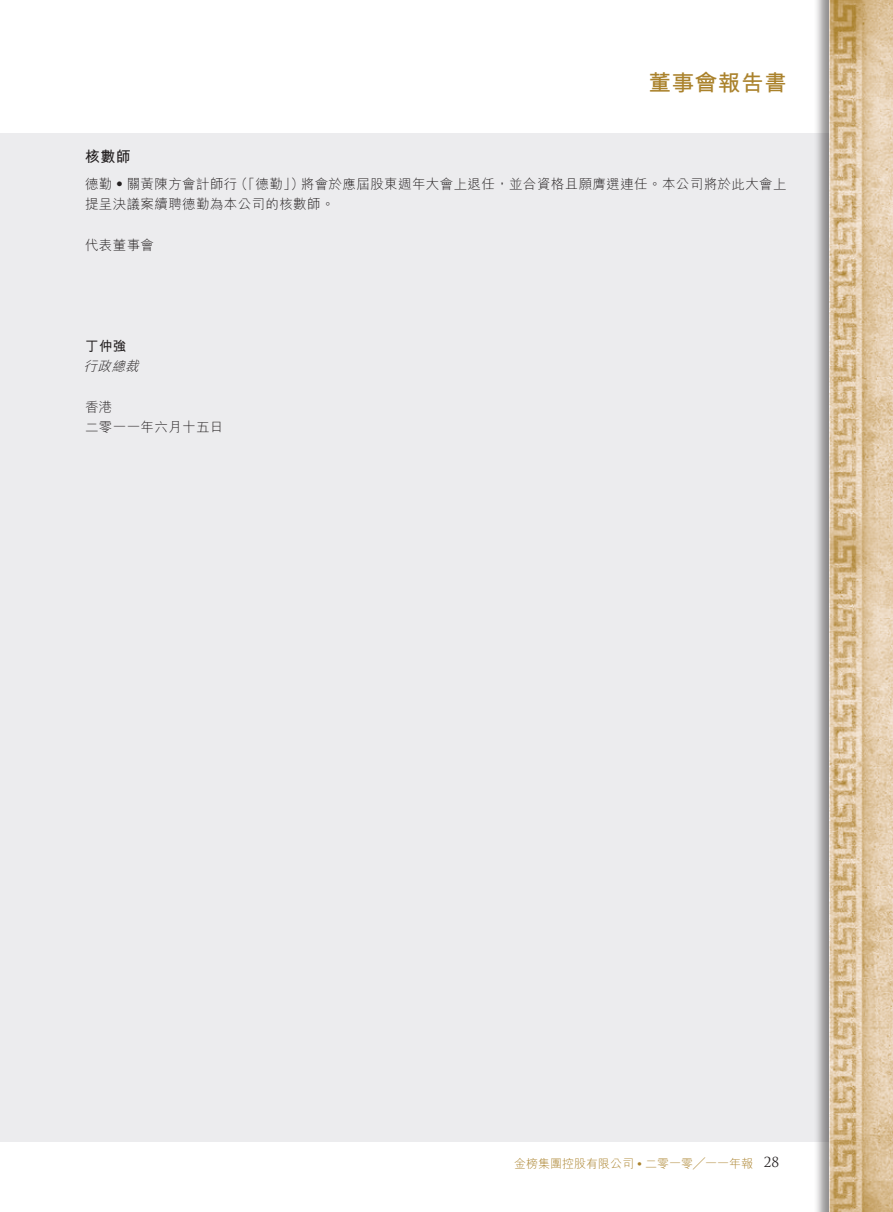
<style>
.page{position:relative;width:893px;height:1212px;background:#fff}
.page>*{position:absolute;margin:0;border:0;box-sizing:border-box;transform-origin:0 0}
.t1{font:700 22.5px "M Hei HK";letter-spacing:.03em;color:#aa822c}
.t2{font:700 15px "M Hei HK";color:#231f20}
.t3{font:300 13.5px/20.2px "M Hei HK";letter-spacing:.03em;color:#231f20}
.t4{font:italic 300 13.5px "M Hei HK";color:#231f20}
.t5{font:700 13.5px "M Hei HK";color:#231f20}
.t6{font:13.5px "Trajan Pro";color:#231f20}
.t7{font:300 12px "M Hei HK";color:#aa822c}
.s1{font-family:"Arial";font-weight:700}
</style>
<div class="page">
<div style="left:0;top:134px;width:832px;height:1008px;background:#ececee"></div>
<div style="left:813px;top:0;width:80px;height:1212px;background:#231f20;opacity:.5"></div>
<img style="left:830px;top:0;width:63px;height:1212px">
<p class="t2" style="left:85px;top:146px;width:47px">核數師</p>
<h1 class="t1" style="left:648px;top:67px;width:140px">董事會報告書</h1>
<p class="t3" style="left:85px;top:173px;width:251px">德勤‧關黃陳方會計師行<br>提呈決議案續聘德勤為本公司的核數師。</p>
<p class="t3" style="left:85px;top:234px;width:71px">代表董事會</p>
<p class="t3" style="left:234px;top:173px;width:71px">（「德勤」）</p>
<p class="t3" style="left:301px;top:173px;width:487px">將會於應屆股東週年大會上退任，並合資格且願膺選連任。本公司將於此大會上</p>
<p class="t5" style="left:85px;top:336px;width:43px">丁仲強</p>
<p class="t4" style="left:84px;top:357px;width:61px">行政總裁</p>
<p class="t3" style="left:85px;top:396px;width:140px">香港<br>二零一一年六月十五日</p>
<p class="t7" style="left:514px;top:1155px;width:240px">金榜集團控股有限公司 <span class="s1">•</span> 二零一零╱一一年報</p>
<p class="t6" style="left:764px;top:1153px;width:17px">28</p>
</div>
